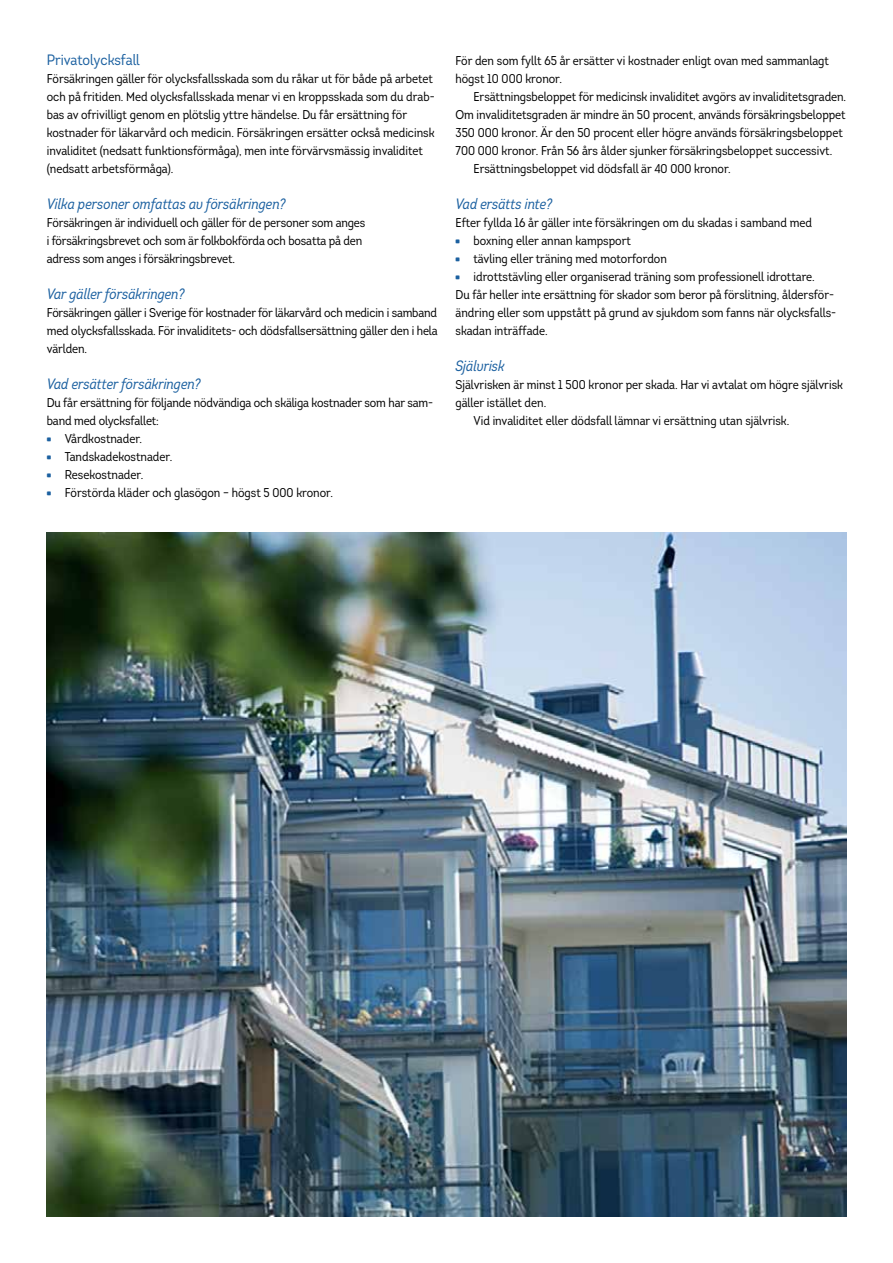
<style>
.page{position:relative;width:893px;height:1263px;background:#fff}
.page>*{position:absolute;margin:0;border:0;box-sizing:border-box;transform-origin:0 0}
.t1{font:italic 15px "Intro Cond";color:#1b60a0}
.t2{font:15px "Intro Cond";color:#1b60a0}
.t3{font:12.75px/18px "Intro Cond";color:#000}
.s1{font-family:"LF Rubrik";color:#1b60a0}
</style>
<div class="page">
<img style="left:47px;top:533px;width:799px;height:683px">
<p class="t2" style="left:47px;top:50px;width:95px">Privatolycksfall</p>
<p class="t3" style="left:47px;top:69px;width:389px">Försäkringen gäller för olycksfallsskada som du råkar ut för både på arbetet och på fritiden. Med olycksfallsskada menar vi en kroppsskada som du drab&shy;bas av ofrivilligt genom en plötslig yttre händelse. Du får ersättning för kostnader för läkarvård och medicin. Försäkringen ersätter också medicinsk invaliditet (nedsatt funktionsförmåga), men inte förvärvsmässig invaliditet (nedsatt arbetsförmåga).</p>
<p class="t1" style="left:47px;top:195px;width:240px">Vilka personer omfattas av försäkringen?</p>
<p class="t3" style="left:47px;top:213px;width:320px">Försäkringen är individuell och gäller för de personer som anges i försäkringsbrevet och som är folkbokförda och bosatta på den adress som anges i försäkringsbrevet.</p>
<p class="t1" style="left:47px;top:285px;width:139px">Var gäller försäkringen?</p>
<p class="t3" style="left:47px;top:303px;width:392px;text-align:justify">Försäkringen gäller i Sverige för kostnader för läkarvård och medicin i samband med olycksfallsskada. För invaliditets- och dödsfallsersättning gäller den i hela världen.</p>
<p class="t1" style="left:47px;top:375px;width:155px">Vad ersätter försäkringen?</p>
<p class="t3" style="left:47px;top:393px;width:388px">Du får ersättning för följande nödvändiga och skäliga kostnader som har sam&shy;band med olycksfallet:</p>
<p class="t3" style="left:47px;top:429px;width:97px"><span class="s1">•</span> Vårdkostnader.</p>
<p class="t3" style="left:47px;top:447px;width:127px"><span class="s1">•</span> Tandskadekostnader.</p>
<p class="t3" style="left:47px;top:465px;width:98px"><span class="s1">•</span> Resekostnader.</p>
<p class="t3" style="left:47px;top:483px;width:288px"><span class="s1">•</span> Förstörda kläder och glasögon – högst 5 000 kronor.</p>
<p class="t3" style="left:455px;top:51px;width:375px">För den som fyllt 65 år ersätter vi kostnader enligt ovan med sammanlagt högst 10 000 kronor.</p>
<p class="t3" style="left:473px;top:87px;width:374px">Ersättningsbeloppet för medicinsk invaliditet avgörs av invaliditetsgraden.</p>
<p class="t3" style="left:455px;top:105px;width:392px">Om invaliditetsgraden är mindre än 50 procent, används försäkringsbeloppet</p>
<p class="t3" style="left:455px;top:123px;width:389px">350 000 kronor. Är den 50 procent eller högre används försäkringsbeloppet</p>
<p class="t3" style="left:455px;top:141px;width:378px">700 000 kronor. Från 56 års ålder sjunker försäkringsbeloppet successivt.</p>
<p class="t3" style="left:473px;top:159px;width:259px">Ersättningsbeloppet vid dödsfall är 40 000 kronor.</p>
<p class="t1" style="left:455px;top:195px;width:98px">Vad ersätts inte?</p>
<p class="t3" style="left:455px;top:213px;width:358px">Efter fyllda 16 år gäller inte försäkringen om du skadas i samband med</p>
<p class="t3" style="left:455px;top:231px;width:177px"><span class="s1">•</span> boxning eller annan kampsport</p>
<p class="t3" style="left:455px;top:249px;width:213px"><span class="s1">•</span> tävling eller träning med motorfordon</p>
<p class="t3" style="left:455px;top:267px;width:382px"><span class="s1">•</span> idrottstävling eller organiserad träning som professionell idrottare.<br>Du får heller inte ersättning för skador som beror på förslitning, åldersför&shy;ändring eller som uppstått på grund av sjukdom som fanns när olycksfalls&shy;skadan inträffade.</p>
<p class="t1" style="left:455px;top:357px;width:51px">Självrisk</p>
<p class="t3" style="left:455px;top:375px;width:389px">Självrisken är minst 1 500 kronor per skada. Har vi avtalat om högre självrisk</p>
<p class="t3" style="left:455px;top:393px;width:92px">gäller istället den.</p>
<p class="t3" style="left:473px;top:411px;width:317px">Vid invaliditet eller dödsfall lämnar vi ersättning utan självrisk.</p>
</div>
